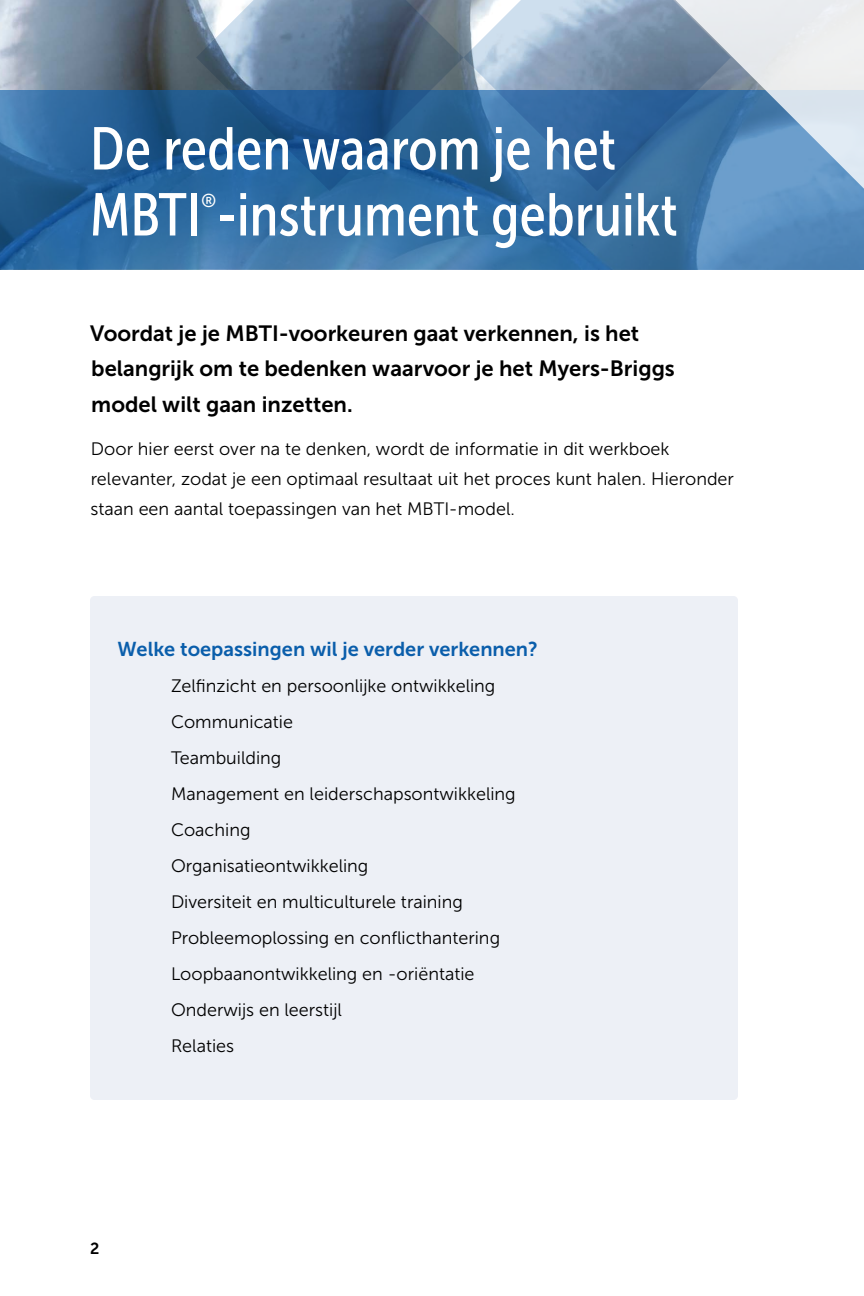
<style>
.page{position:relative;width:864px;height:1296px;background:#fff}
.page>*{position:absolute;margin:0;border:0;box-sizing:border-box;transform-origin:0 0}
.t1{font:60px/66px "Museo Sans Cond 500";color:#fff}
.t2{font:22px/36px "Museo Sans 700";color:#000}
.t3{font:20px "Museo Sans 700";color:#0a5eab}
.t4{font:18.6px "Museo Sans 500";color:#fff}
.t5{font:18px/36px "Museo Sans 300";color:#000}
.t6{font:16px "Museo Sans 700";color:#000}
</style>
<div class="page">
<img style="left:0;top:0;width:196px;height:90px">
<svg style="left:0;top:90px;width:864px;height:180px;background:#326ca1"></svg>
<svg style="left:639px;top:0;width:225px;height:244px;background:#96b5d1"></svg>
<svg style="left:196px;top:0;width:267px;height:191px;background:#416990"></svg>
<svg style="left:463px;top:0;width:268px;height:191px;background:#6389ae"></svg>
<div style="left:90px;top:596px;width:648px;height:504px;background:#edf0f6;border-radius:4px"></div>
<h1 class="t1" style="left:90px;top:116px;width:589px">De reden waarom je het<br>MBTI -instrument gebruikt</h1>
<p class="t4" style="left:201px;top:190px;width:17px">®</p>
<p class="t2" style="left:90px;top:315px;width:586px">Voordat je je MBTI-voorkeuren gaat verkennen, is het belangrijk om te bedenken waarvoor je het Myers-Briggs model wilt gaan inzetten.</p>
<p class="t5" style="left:90px;top:433px;width:645px;line-height:30px">Door hier eerst over na te denken, wordt de informatie in dit werkboek relevanter, zodat je een optimaal resultaat uit het proces kunt halen. Hieronder staan een aantal toepassingen van het MBTI-model.</p>
<p class="t3" style="left:118px;top:638px;width:422px">Welke toepassingen wil je verder verkennen?</p>
<p class="t5" style="left:171px;top:668px;width:346px">Zelfinzicht en persoonlijke ontwikkeling<br>Communicatie<br>Teambuilding<br>Management en leiderschapsontwikkeling<br>Coaching<br>Organisatieontwikkeling<br>Diversiteit en multiculturele training<br>Probleemoplossing en conflicthantering<br>Loopbaanontwikkeling en -oriëntatie<br>Onderwijs en leerstijl<br>Relaties</p>
<p class="t6" style="left:90px;top:1240px;width:11px">2</p>
</div>
